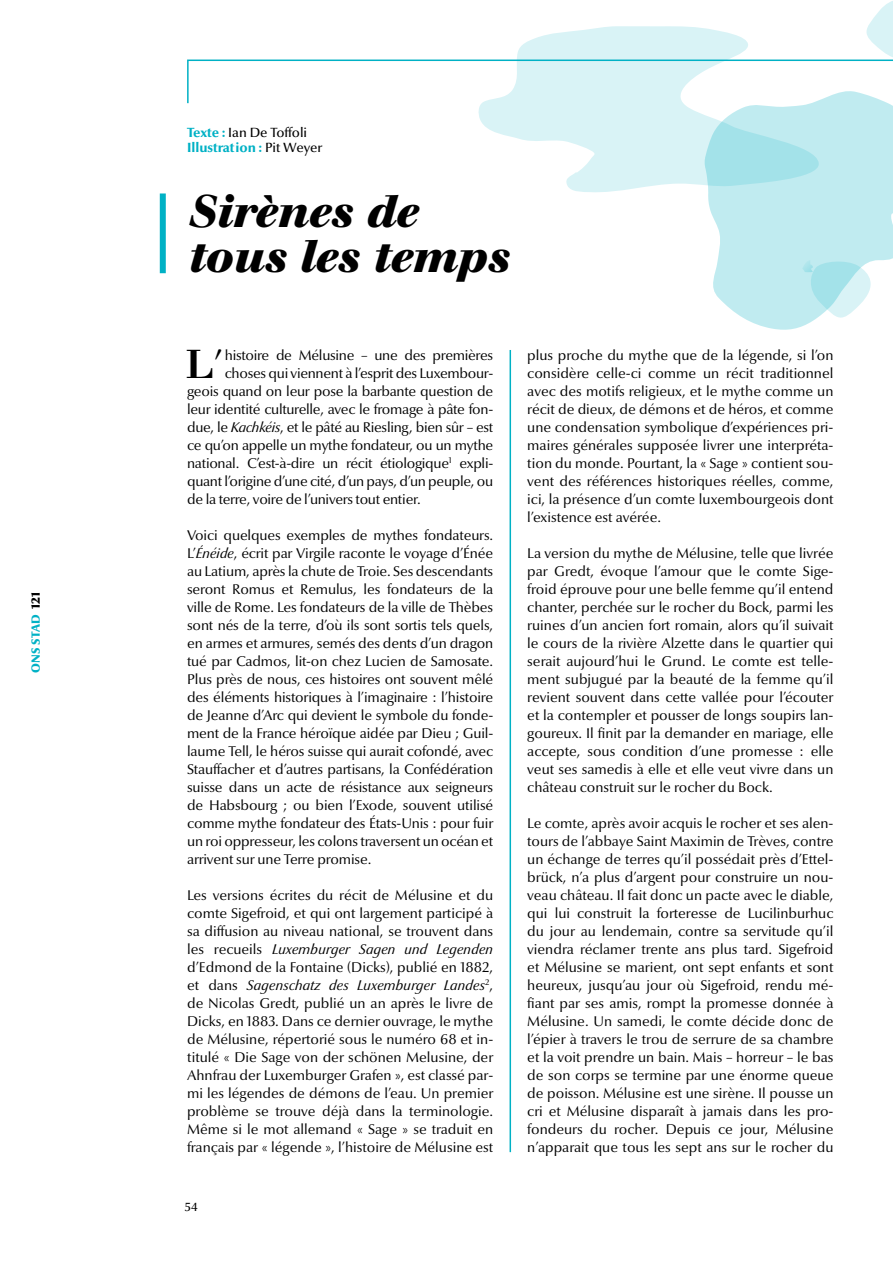
<style>
.page{position:relative;width:893px;height:1263px;background:#fff}
.page>*{position:absolute;margin:0;border:0;box-sizing:border-box;transform-origin:0 0}
.t1{font:italic 700 45px/45px "Walbaum";color:#000}
.t2{font:39.45px "Walbaum Bold Os F";color:#000}
.t3{font:14.25px/18px "Optima Nova LT Pro";letter-spacing:-.02em;color:#000;text-align:justify}
.t4{font:500 13.5px/15px "Optima Nova LT Pro";color:#000}
.t5{font:900 12px "Optima Nova LT Pro";letter-spacing:.015em;color:#00b1c5}
.t6{font:500 12px "Optima Nova LT Pro";color:#000}
.s1{color:#000}
.s2{font-weight:800;color:#00b1c5}
.s3{font-family:"Optima Nova LT Pro"}
.s4{font-style:italic}
</style>
<div class="page">
<div style="left:160px;top:193px;width:6px;height:80px;background:#00b1c5"></div>
<hr style="left:510px;top:350px;width:1px;height:802px;background:#00b1c5">
<svg style="left:708px;top:105px;width:185px;height:225px;background:#c7edf1"></svg>
<svg style="left:187px;top:1px;width:706px;height:104px"></svg>
<svg style="left:478px;top:26px;width:342px;height:168px;fill:#d9f3f6"></svg>
<svg style="left:801px;top:259px;width:77px;height:65px"></svg>
<p class="t5" style="left:28px;top:673px;width:83px;rotate:-90deg">ONS STAD <span class="s1">121</span></p>
<p class="t4" style="left:187px;top:125px;width:137px"><span class="s2">Texte :</span> Ian De Toffoli<br><span class="s2">Illustration :</span> Pit Weyer</p>
<h1 class="t1" style="left:187px;top:189px;width:323px">Sirènes de tous les temps</h1>
<h2 class="t2" style="left:186px;top:340px;width:38px">L<span class="s3">’</span></h2>
<p class="t3" style="left:225px;top:346px;width:270px">histoire de Mélusine – une des premières</p>
<p class="t3" style="left:225px;top:364px;width:270px">choses qui viennent à l’esprit des Luxembour-</p>
<p class="t3" style="left:187px;top:382px;width:308px">geois quand on leur pose la barbante question de</p>
<p class="t3" style="left:187px;top:400px;width:308px">leur identité culturelle, avec le fromage à pâte fon-</p>
<p class="t3" style="left:187px;top:418px;width:308px">due, le <span class="s4">Kachkéis</span>, et le pâté au Riesling, bien sûr – est</p>
<p class="t3" style="left:187px;top:436px;width:308px">ce qu’on appelle un mythe fondateur, ou un mythe</p>
<p class="t3" style="left:187px;top:454px;width:308px">national. C’est-à-dire un récit étiologique<sup>1</sup> expli-</p>
<p class="t3" style="left:187px;top:472px;width:308px">quant l’origine d’une cité, d’un pays, d’un peuple, ou</p>
<p class="t3" style="left:187px;top:490px;width:235px">de la terre, voire de l’univers tout entier.</p>
<p class="t3" style="left:187px;top:526px;width:308px">Voici quelques exemples de mythes fondateurs.<br>L’<span class="s4">Énéide</span>, écrit par Virgile raconte le voyage d’Énée au Latium, après la chute de Troie. Ses descendants seront Romus et Remulus, les fondateurs de la ville de Rome. Les fondateurs de la ville de Thèbes sont nés de la terre, d’où ils sont sortis tels quels, en armes et armures, semés des dents d’un dragon tué par Cadmos, lit-on chez Lucien de Samosate.<br>Plus près de nous, ces histoires ont souvent mêlé des éléments historiques à l’imaginaire : l’histoire de Jeanne d’Arc qui devient le symbole du fonde&shy;ment de la France héroïque aidée par Dieu ; Guil&shy;laume Tell, le héros suisse qui aurait cofondé, avec Stauffacher et d’autres partisans, la Confédération suisse dans un acte de résistance aux seigneurs de Habsbourg ; ou bien l’Exode, souvent utilisé comme mythe fondateur des États-Unis : pour fuir un roi oppresseur, les colons traversent un océan et arrivent sur une Terre promise.</p>
<p class="t3" style="left:187px;top:886px;width:308px">Les versions écrites du récit de Mélusine et du comte Sigefroid, et qui ont largement participé à sa diffusion au niveau national, se trouvent dans les recueils <span class="s4">Luxemburger Sagen und Legenden </span>d’Edmond de la Fontaine (Dicks), publié en 1882, et dans <span class="s4">Sagenschatz des Luxemburger Landes</span><sup>2</sup>, de Nicolas Gredt, publié un an après le livre de Dicks, en 1883. Dans ce dernier ouvrage, le mythe de Mélusine, répertorié sous le numéro 68 et in&shy;titulé « Die Sage von der schönen Melusine, der Ahnfrau der Luxemburger Grafen », est classé par&shy;mi les légendes de démons de l’eau. Un premier problème se trouve déjà dans la terminologie.<br>Même si le mot allemand « Sage » se traduit en français par « légende », l’histoire de Mélusine est</p>
<p class="t6" style="left:185px;top:1199px;width:14px">54</p>
<p class="t3" style="left:527px;top:346px;width:308px">plus proche du mythe que de la légende, si l’on considère celle-ci comme un récit traditionnel avec des motifs religieux, et le mythe comme un récit de dieux, de démons et de héros, et comme une condensation symbolique d’expériences pri&shy;maires générales supposée livrer une interpréta&shy;tion du monde. Pourtant, la « Sage » contient sou&shy;vent des références historiques réelles, comme, ici, la présence d’un comte luxembourgeois dont l’existence est avérée.</p>
<p class="t3" style="left:527px;top:544px;width:308px">La version du mythe de Mélusine, telle que livrée par Gredt, évoque l’amour que le comte Sige&shy;froid éprouve pour une belle femme qu’il entend chanter, perchée sur le rocher du Bock, parmi les ruines d’un ancien fort romain, alors qu’il suivait le cours de la rivière Alzette dans le quartier qui serait aujourd’hui le Grund. Le comte est telle&shy;ment subjugué par la beauté de la femme qu’il revient souvent dans cette vallée pour l’écouter et la contempler et pousser de longs soupirs lan&shy;goureux. Il finit par la demander en mariage, elle accepte, sous condition d’une promesse : elle veut ses samedis à elle et elle veut vivre dans un château construit sur le rocher du Bock.</p>
<p class="t3" style="left:527px;top:814px;width:308px">Le comte, après avoir acquis le rocher et ses alen&shy;tours de l’abbaye Saint Maximin de Trèves, contre un échange de terres qu’il possédait près d’Ettel&shy;brück, n’a plus d’argent pour construire un nou&shy;veau château. Il fait donc un pacte avec le diable, qui lui construit la forteresse de Lucilinburhuc du jour au lendemain, contre sa servitude qu’il viendra réclamer trente ans plus tard. Sigefroid et Mélusine se marient, ont sept enfants et sont heureux, jusqu’au jour où Sigefroid, rendu mé&shy;fiant par ses amis, rompt la promesse donnée à Mélusine. Un samedi, le comte décide donc de l’épier à travers le trou de serrure de sa chambre et la voit prendre un bain. Mais – horreur – le bas de son corps se termine par une énorme queue de poisson. Mélusine est une sirène. Il pousse un cri et Mélusine disparaît à jamais dans les pro&shy;fondeurs du rocher. Depuis ce jour, Mélusine n’apparait que tous les sept ans sur le rocher du</p>
</div>
